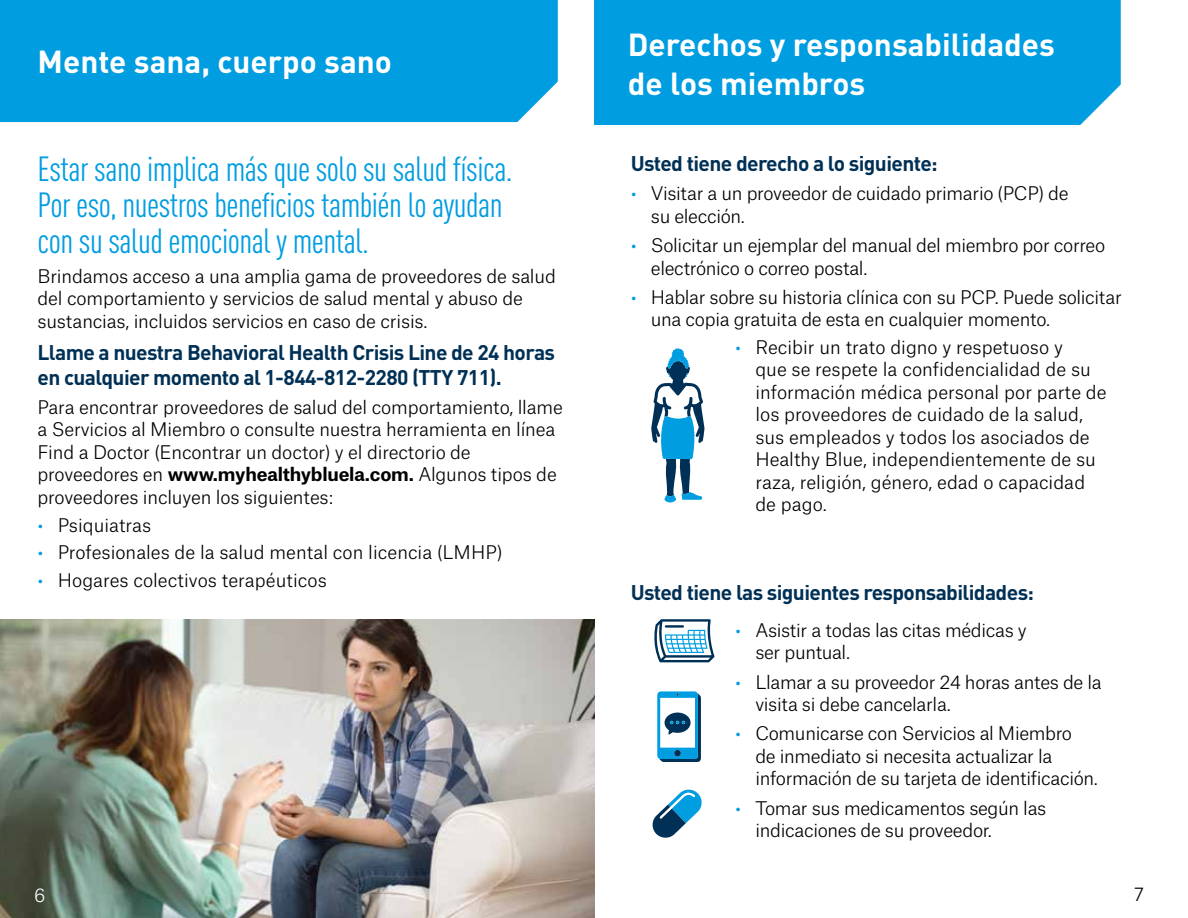
<style>
.page{position:relative;width:1188px;height:918px;background:#fff}
.page>*{position:absolute;margin:0;border:0;box-sizing:border-box;transform-origin:0 0}
.t1{font:condensed 34.5px/36px "DINOT";letter-spacing:-.015em;color:#009de1}
.t2{font:700 31.5px/39px "DINOT";color:#fff}
.t3{font:700 21px/25.2px "DINOT";letter-spacing:-.03em;color:#003055}
.t4{font:300 18px/22.5px "Atlas Grotesk";letter-spacing:-.01em;color:#000}
.t5{font:300 18px "Atlas Grotesk";color:#fff}
.t6{font:300 18px "Atlas Grotesk";color:#009de1}
.s1{font-weight:700}
.s2{color:#009de1}
</style>
<div class="page">
<div style="left:594px;top:0;width:527px;height:125px;background:#009de1"></div>
<div style="left:0;top:0;width:558px;height:122px;background:#009de1"></div>
<img style="left:0;top:619px;width:594px;height:299px">
<svg style="left:651px;top:348px;width:54px;height:154px"></svg>
<svg style="left:654px;top:619px;width:60px;height:43px"></svg>
<svg style="left:657px;top:691px;width:44px;height:71px"></svg>
<svg style="left:652px;top:789px;width:50px;height:49px"></svg>
<h2 class="t2" style="left:38px;top:41px;width:356px">Mente sana, cuerpo sano</h2>
<h3 class="t1" style="left:38px;top:151px;width:477px">Estar sano implica más que solo su salud física.<br>Por eso, nuestros beneficios también lo ayudan con su salud emocional y mental.</h3>
<p class="t4" style="left:38px;top:263px;width:520px">Brindamos acceso a una amplia gama de proveedores de salud del comportamiento y servicios de salud mental y abuso de sustancias, incluidos servicios en caso de crisis.</p>
<p class="t3" style="left:38px;top:339px;width:519px">Llame a nuestra Behavioral Health Crisis Line de 24 horas en cualquier momento al 1-844-812-2280 (TTY 711).</p>
<p class="t4" style="left:38px;top:394px;width:527px">Para encontrar proveedores de salud del comportamiento, llame a Servicios al Miembro o consulte nuestra herramienta en línea Find a Doctor (Encontrar un doctor) y el directorio de proveedores en <span class="s1">www.myhealthybluela.com.</span> Algunos tipos de proveedores incluyen los siguientes:</p>
<p class="t4" style="left:38px;top:512px;width:115px"><span class="s2">•</span> Psiquiatras</p>
<p class="t4" style="left:38px;top:540px;width:467px"><span class="s2">•</span> Profesionales de la salud mental con licencia (LMHP)</p>
<p class="t4" style="left:38px;top:567px;width:291px"><span class="s2">•</span> Hogares colectivos terapéuticos</p>
<p class="t5" style="left:34px;top:881px;width:13px">6</p>
<h2 class="t2" style="left:628px;top:24px;width:429px">Derechos y responsabilidades de los miembros</h2>
<h3 class="t3" style="left:631px;top:150px;width:309px">Usted tiene derecho a lo siguiente:</h3>
<p class="t4" style="left:651px;top:180px;width:419px;text-indent:-20px"><span class="s2">•</span> Visitar a un proveedor de cuidado primario (PCP) de su elección.</p>
<p class="t4" style="left:651px;top:232px;width:456px;text-indent:-20px"><span class="s2">•</span> Solicitar un ejemplar del manual del miembro por correo electrónico o correo postal.</p>
<p class="t6" style="left:631px;top:283px;width:8px">•</p>
<p class="t4" style="left:651px;top:284px;width:472px">Hablar sobre su historia clínica con su PCP. Puede solicitar una copia gratuita de esta en cualquier momento.</p>
<p class="t4" style="left:755px;top:334px;width:353px;text-indent:-20px"><span class="s2">•</span> Recibir un trato digno y respetuoso y<br>que se respete la confidencialidad de su información médica personal por parte de los proveedores de cuidado de la salud, sus empleados y todos los asociados de Healthy Blue, independientemente de su raza, religión, género, edad o capacidad de pago.</p>
<h3 class="t3" style="left:631px;top:579px;width:405px">Usted tiene las siguientes responsabilidades:</h3>
<p class="t4" style="left:755px;top:617px;width:273px;text-indent:-20px"><span class="s2">•</span> Asistir a todas las citas médicas y ser puntual.</p>
<p class="t4" style="left:755px;top:669px;width:348px;text-indent:-20px"><span class="s2">•</span> Llamar a su proveedor 24 horas antes de la visita si debe cancelarla.</p>
<p class="t4" style="left:755px;top:721px;width:344px;text-indent:-20px"><span class="s2">•</span> Comunicarse con Servicios al Miembro<br>de inmediato si necesita actualizar la información de su tarjeta de identificación.</p>
<p class="t4" style="left:755px;top:795px;width:292px;text-indent:-20px"><span class="s2">•</span> Tomar sus medicamentos según las indicaciones de su proveedor.</p>
<p class="t4" style="left:1134px;top:881px;width:11px">7</p>
</div>
